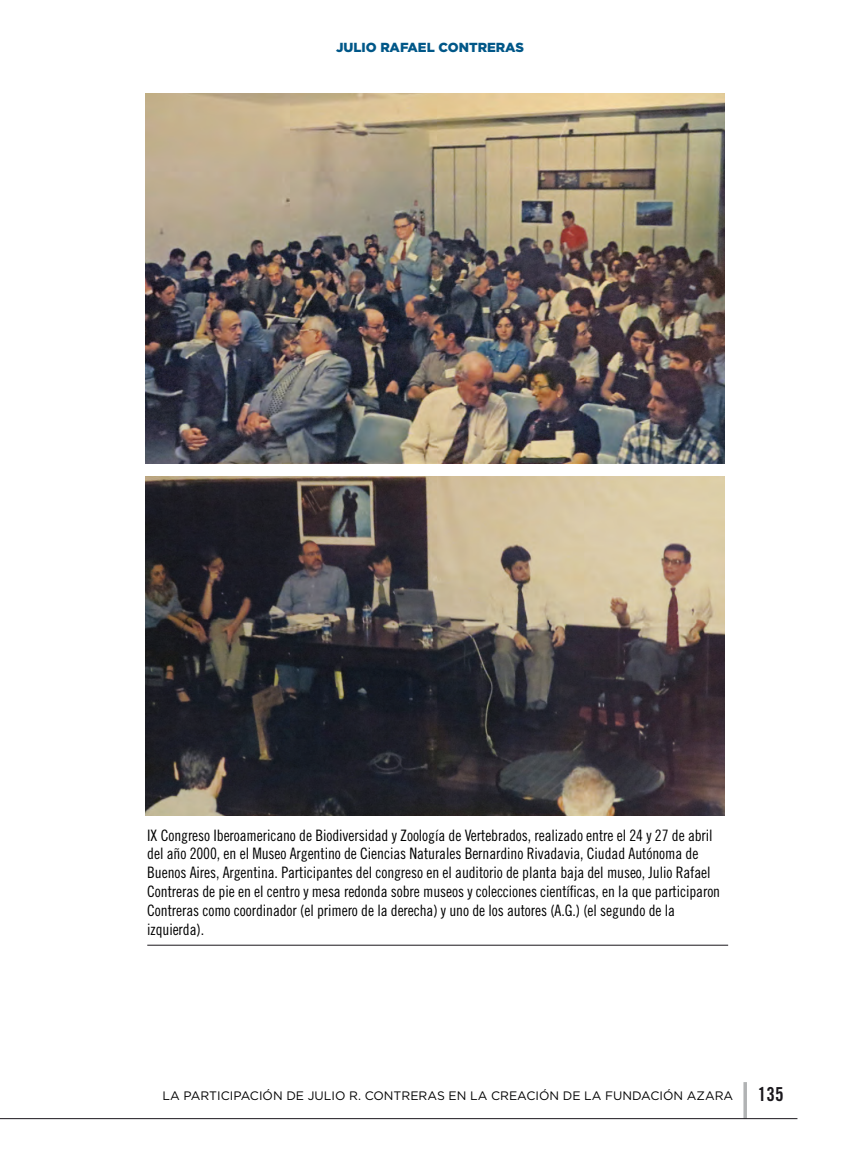
<style>
.page{position:relative;width:844px;height:1166px;background:#fff}
.page>*{position:absolute;margin:0;border:0;box-sizing:border-box;transform-origin:0 0}
.t1{font:19.25px "Trade Gothic Bold Cond Twenty";color:#1a171c}
.t2{font:15.75px/18.9px "Trade Gothic Cond Eighteen";letter-spacing:-.005em;color:#010000}
.t3{font:900 13.12px "Gotham";color:#005788}
.t4{font:12.25px "Gotham";color:#010000}
</style>
<div class="page">
<hr style="left:743px;top:1082px;width:3px;height:37px;background:#b1b3b4">
<hr style="left:0;top:1118px;width:797px;height:1px;background:#1a171c">
<img style="left:146px;top:94px;width:578px;height:369px">
<img style="left:146px;top:476px;width:578px;height:339px">
<hr style="left:147px;top:945px;width:581px;height:1px;background:#1a171c">
<p class="t3" style="left:336px;top:39px;width:189px">JULIO RAFAEL CONTRERAS</p>
<p class="t2" style="left:147px;top:825px;width:574px">IX Congreso Iberoamericano de Biodiversidad y Zoología de Vertebrados, realizado entre el 24 y 27 de abril del año 2000, en el Museo Argentino de Ciencias Naturales Bernardino Rivadavia, Ciudad Autónoma de Buenos Aires, Argentina. Participantes del congreso en el auditorio de planta baja del museo, Julio Rafael Contreras de pie en el centro y mesa redonda sobre museos y colecciones científicas, en la que participaron Contreras como coordinador (el primero de la derecha) y uno de los autores (A.G.) (el segundo de la izquierda).</p>
<p class="t4" style="left:162px;top:1088px;width:572px">LA PARTICIPACIÓN DE JULIO R. CONTRERAS EN LA CREACIÓN DE LA FUNDACIÓN AZARA</p>
<p class="t1" style="left:757px;top:1082px;width:27px">135</p>
</div>
